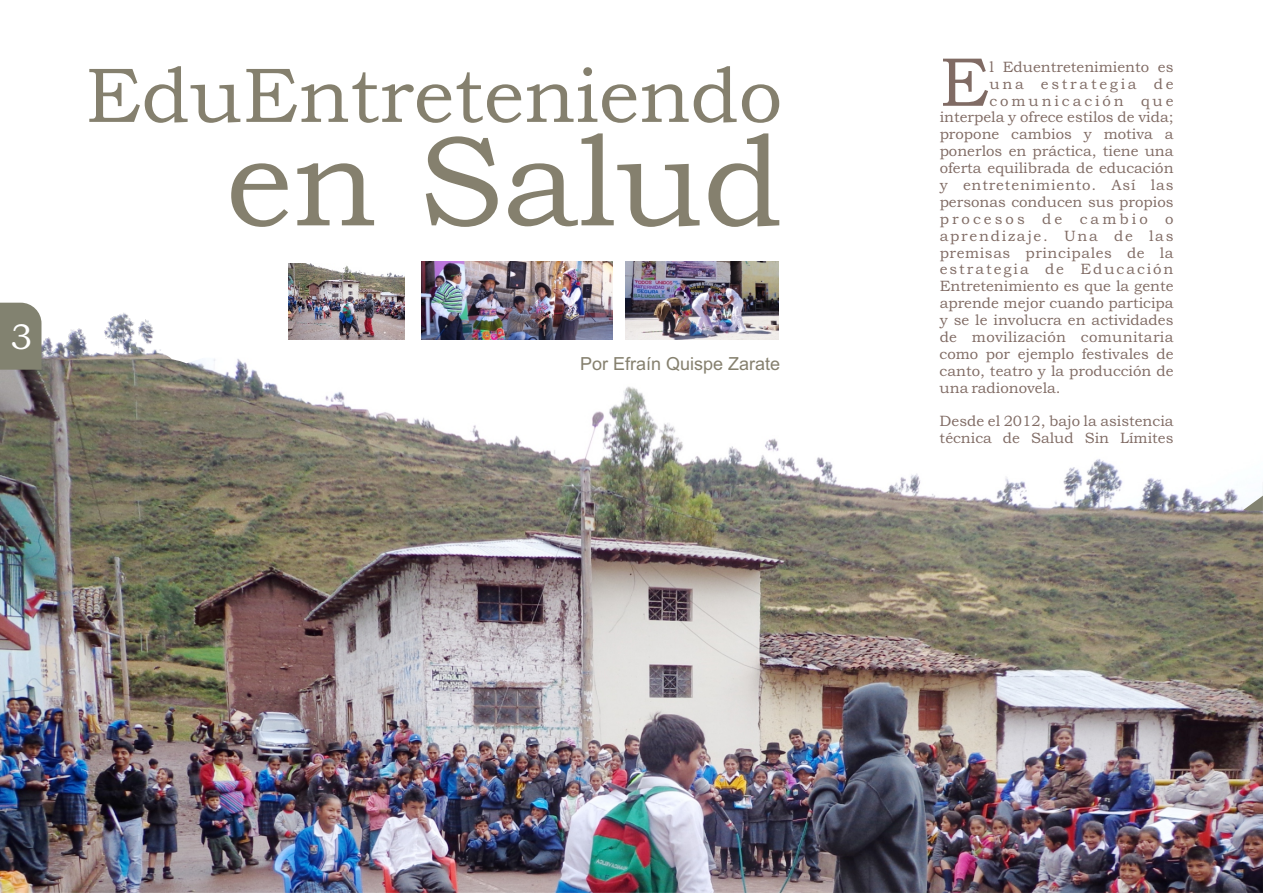
<style>
.page{position:relative;width:1263px;height:893px;background:#fff}
.page>*{position:absolute;margin:0;border:0;box-sizing:border-box;transform-origin:0 0}
.t1{font:128.4px "Bookman Old Style";color:#85806e}
.t2{font:77.7px "Bookman Old Style";color:#85806e}
.t3{font:69.3px "Bookman Old Style";color:#806b64}
.t4{font:36px "Bookman Old Style";color:#fff}
.t5{font:18px "Arial";color:#85806e}
.t6{font:15px/16.8px "Bookman Old Style";color:#806b64}
.t7{font:15px "Bookman Old Style";letter-spacing:.025em;color:#806b64}
.t8{font:15px "Bookman Old Style";letter-spacing:.055em;color:#806b64}
.t9{font:15px "Bookman Old Style";letter-spacing:.04em;color:#806b64}
.t10{font:15px "Bookman Old Style";letter-spacing:.13em;color:#806b64}
.t11{font:15px "Bookman Old Style";letter-spacing:.115em;color:#806b64}
.t12{font:15px "Bookman Old Style";letter-spacing:.2em;color:#806b64}
.t13{font:15px "Bookman Old Style";letter-spacing:.18em;color:#806b64}
.t14{font:15px "Bookman Old Style";letter-spacing:.195em;color:#806b64}
</style>
<div class="page">
<img style="left:41px;top:312px;width:130px;height:46px">
<img style="left:0;top:358px;width:1263px;height:535px">
<img style="left:288px;top:263px;width:117px;height:77px">
<img style="left:421px;top:262px;width:192px;height:78px">
<img style="left:626px;top:262px;width:152px;height:78px">
<div style="left:0;top:303px;width:41px;height:67px;background:#828270"></div>
<h3 class="t4" style="left:11px;top:323px;width:24px">3</h3>
<h2 class="t2" style="left:86px;top:66px;width:698px">EduEntreteniendo</h2>
<h1 class="t1" style="left:226px;top:133px;width:558px">en Salud</h1>
<p class="t5" style="left:580px;top:357px;width:202px">Por Efraín Quispe Zarate</p>
<h3 class="t3" style="left:940px;top:56px;width:51px">E</h3>
<p class="t6" style="left:989px;top:60px;width:185px">l Eduentretenimiento es</p>
<p class="t13" style="left:989px;top:78px;width:185px">una estrategia de</p>
<p class="t14" style="left:989px;top:95px;width:185px">comunicación que</p>
<p class="t6" style="left:940px;top:110px;width:235px">interpela y ofrece estilos de vida;</p>
<p class="t6" style="left:940px;top:127px;width:235px">propone cambios y motiva a</p>
<p class="t6" style="left:940px;top:144px;width:235px">ponerlos en práctica, tiene una</p>
<p class="t6" style="left:940px;top:161px;width:235px">oferta equilibrada de educación</p>
<p class="t8" style="left:940px;top:179px;width:235px">y entretenimiento. Así las</p>
<p class="t6" style="left:940px;top:195px;width:235px">personas conducen sus propios</p>
<p class="t12" style="left:940px;top:213px;width:235px">procesos de cambio o</p>
<p class="t11" style="left:940px;top:230px;width:235px">aprendizaje. Una de las</p>
<p class="t9" style="left:940px;top:247px;width:235px">premisas principales de la</p>
<p class="t10" style="left:940px;top:264px;width:235px">estrategia de Educación</p>
<p class="t6" style="left:940px;top:279px;width:235px">Entretenimiento es que la gente</p>
<p class="t6" style="left:940px;top:296px;width:235px">aprende mejor cuando participa</p>
<p class="t6" style="left:940px;top:313px;width:235px">y se le involucra en actividades</p>
<p class="t7" style="left:940px;top:331px;width:235px">de movilización comunitaria</p>
<p class="t6" style="left:940px;top:347px;width:235px">como por ejemplo festivales de</p>
<p class="t6" style="left:940px;top:364px;width:235px">canto, teatro y la producción de</p>
<p class="t6" style="left:940px;top:380px;width:123px">una radionovela.</p>
<p class="t6" style="left:940px;top:414px;width:235px">Desde el 2012, bajo la asistencia técnica de Salud Sin Límites</p>
</div>
